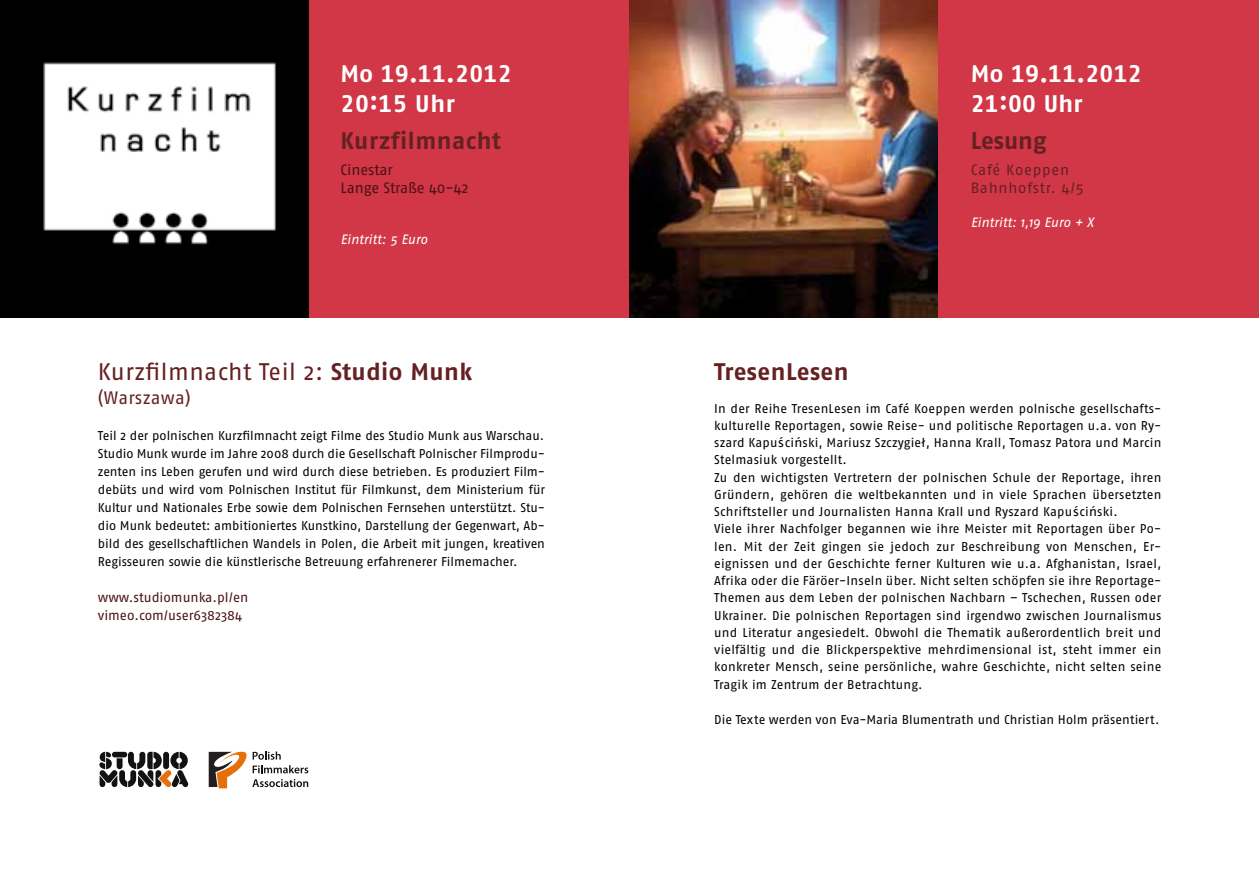
<style>
.page{position:relative;width:1259px;height:893px;background:#fff}
.page>*{position:absolute;margin:0;border:0;box-sizing:border-box;transform-origin:0 0}
.t1{font:24px/30px "Fago No Bold Tf";letter-spacing:.01em;color:#fff}
.t2{font:24px "Fago No Bold Tf";letter-spacing:.015em;color:#652022}
.t3{font:24px "Fago No";letter-spacing:.02em;color:#652022}
.t4{font:18px "Fago No";letter-spacing:.01em;color:#652022}
.t5{font:15px/18px "Fago No";letter-spacing:.05em;color:#652022}
.t6{font:15px/18px "Fago No";letter-spacing:-.01em;color:#4a1117}
.t7{font:13.5px/18px "Fago No";color:#4a1117}
.t8{font:italic 13.5px "Fago No";letter-spacing:-.005em;color:#fff}
.t9{font:12.75px/17.2px "Fago No";letter-spacing:.015em;color:#000;text-align:justify}
.s1{font-family:"Fago No Bold Tf"}
.s2{font-family:"Lucida Grande"}
</style>
<div class="page">
<div style="left:0;top:0;width:1259px;height:317px;background:#d13747"></div>
<div style="left:0;top:0;width:309px;height:317px;background:#000"></div>
<svg style="left:209px;top:751px;width:99px;height:37px"></svg>
<svg style="left:99px;top:752px;width:89px;height:35px"></svg>
<img style="left:629px;top:0;width:309px;height:317px">
<img style="left:43px;top:62px;width:233px;height:183px">
<h1 class="t1" style="left:340px;top:58px;width:173px">Mo 19.11.2012<br>20:15 Uhr</h1>
<h1 class="t2" style="left:340px;top:127px;width:162px">Kurzfilmnacht</h1>
<p class="t6" style="left:340px;top:160px;width:130px">Cinestar<br>Lange Straße 40-42</p>
<p class="t8" style="left:340px;top:231px;width:88px">Eintritt: 5 Euro</p>
<h1 class="t3" style="left:98px;top:358px;width:376px">Kurzfilmnacht Teil 2: <span class="s1">Studio Munk</span></h1>
<h2 class="t4" style="left:98px;top:388px;width:94px">(Warszawa)</h2>
<p class="t9" style="left:98px;top:427px;width:449px;line-height:18px">Teil 2 der polnischen Kurzfilmnacht zeigt Filme des Studio Munk aus Warschau.<br>Studio Munk wurde im Jahre 2008 durch die Gesellschaft Polnischer Filmprodu&shy;zenten ins Leben gerufen und wird durch diese betrieben. Es produziert Film&shy;debüts und wird vom Polnischen Institut für Filmkunst, dem Ministerium für Kultur und Nationales Erbe sowie dem Polnischen Fernsehen unterstützt. Stu&shy;dio Munk bedeutet: ambitioniertes Kunstkino, Darstellung der Gegenwart, Ab&shy;bild des gesellschaftlichen Wandels in Polen, die Arbeit mit jungen, kreativen Regisseuren sowie die künstlerische Betreuung erfahrenerer Filmemacher.</p>
<p class="t7" style="left:98px;top:588px;width:152px">www.studiomunka.pl/en vimeo.com/user6382384</p>
<h1 class="t1" style="left:970px;top:58px;width:173px">Mo 19.11.2012<br>21:00 Uhr</h1>
<h1 class="t2" style="left:970px;top:127px;width:77px">Lesung</h1>
<p class="t5" style="left:970px;top:160px;width:114px">Café Koeppen<br>Bahnhofstr. 4/5</p>
<p class="t8" style="left:970px;top:215px;width:124px">Eintritt: 1,19 Euro + X</p>
<h1 class="t2" style="left:714px;top:358px;width:136px">TresenLesen</h1>
<p class="t9" style="left:714px;top:399px;width:449px;text-align:left">In der Reihe TresenLesen im Café Koeppen werden polnische gesellschafts&shy;kulturelle Reportagen, sowie Reise- und politische Reportagen u.a. von Ry&shy;szard Kapu<span class="s2">ś</span>ci<span class="s2">ń</span>ski, Mariusz Szczygieł, Hanna Krall, Tomasz Patora und Marcin Stelmasiuk vorgestellt.<br>Zu den wichtigsten Vertretern der polnischen Schule der Reportage, ihren Gründern, gehören die weltbekannten und in viele Sprachen übersetzten Schriftsteller und Journalisten Hanna Krall und Ryszard Kapu<span class="s2">ś</span>ci<span class="s2">ń</span>ski.<br>Viele ihrer Nachfolger begannen wie ihre Meister mit Reportagen über Po&shy;len. Mit der Zeit gingen sie jedoch zur Beschreibung von Menschen, Er&shy;eignissen und der Geschichte ferner Kulturen wie u.a. Afghanistan, Israel, Afrika oder die Färöer-Inseln über. Nicht selten schöpfen sie ihre Reportage-Themen aus dem Leben der polnischen Nachbarn – Tschechen, Russen oder Ukrainer. Die polnischen Reportagen sind irgendwo zwischen Journalismus und Literatur angesiedelt. Obwohl die Thematik außerordentlich breit und vielfältig und die Blickperspektive mehrdimensional ist, steht immer ein konkreter Mensch, seine persönliche, wahre Geschichte, nicht selten seine Tragik im Zentrum der Betrachtung.</p>
<p class="t9" style="left:714px;top:711px;width:447px">Die Texte werden von Eva-Maria Blumentrath und Christian Holm präsentiert.</p>
</div>
